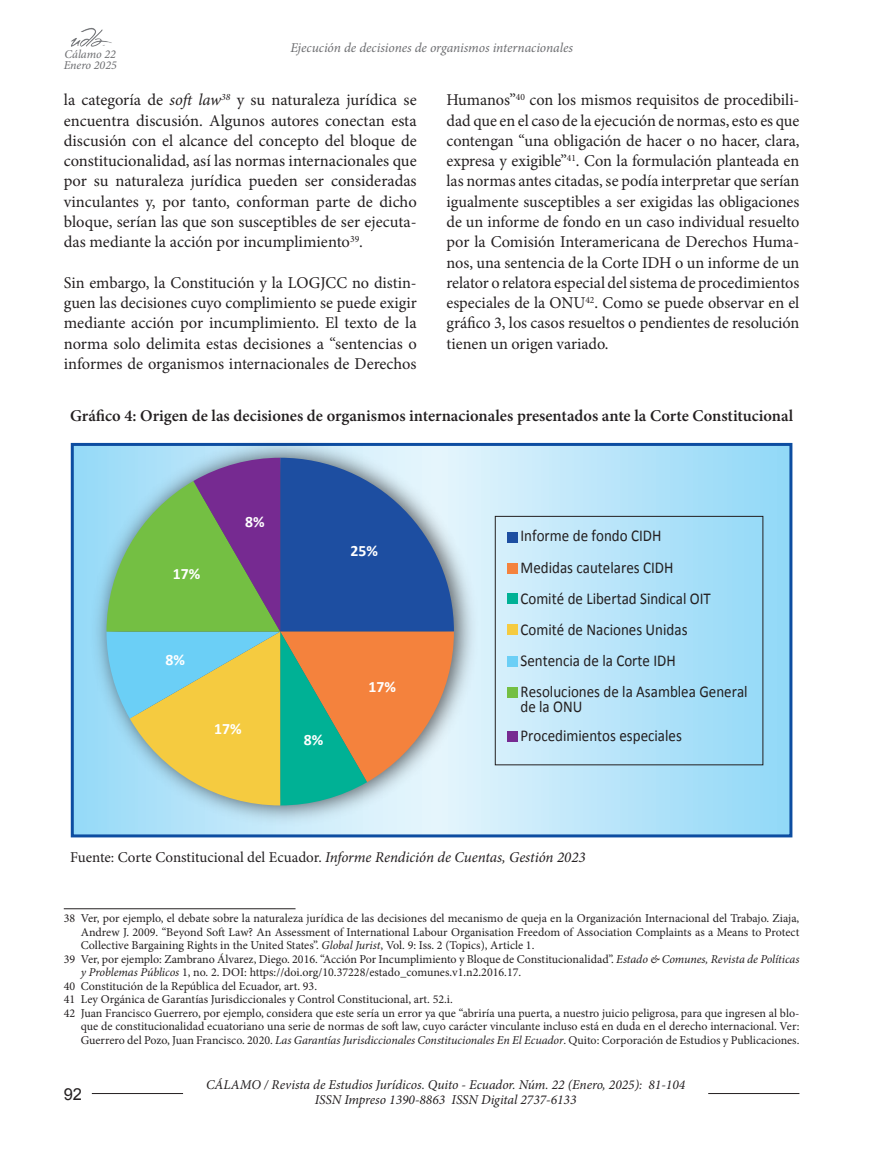
<style>
.page{position:relative;width:893px;height:1149px;background:#fff}
.page>*{position:absolute;margin:0;border:0;box-sizing:border-box;transform-origin:0 0}
.cuerpo{font:16.5px/20.2px "Minion Pro";color:#231f20;text-align:justify}
.Primer_Parrafo{font:16.5px/20.2px "Minion Pro";color:#231f20;text-align:justify}
.t1{font:16.5px/31.2px "Calibri";color:#231f20;scale:.91 1}
.foto{font:600 16.5px "Minion Pro";color:#231f20}
.t2{font:16.5px "Arial";color:#231f20}
.t3{font:700 15.75px "Calibri";color:#fff}
.piefoto{font:15px "Minion Pro";color:#231f20}
.t4{font:italic 13.5px/15px "Minion Pro";letter-spacing:-.005em;color:#231f20;text-align:center}
.t5{font:italic 13.5px "Minion Pro";letter-spacing:-.005em;color:#6c6d70}
.pie_autor{font:12px/13.5px "Minion Pro";color:#231f20;text-align:justify}
.t6{font:italic 12px/10.5px "Minion Pro";letter-spacing:-.005em;color:#6c6d70}
.s1{font-style:italic}
</style>
<div class="page">
<hr style="left:708px;top:1092px;width:91px;height:1px;background:#231f20">
<hr style="left:92px;top:1092px;width:91px;height:1px;background:#231f20">
<img style="left:71px;top:27px;width:41px;height:20px">
<hr style="left:64px;top:908px;width:232px;height:1px;background:#231f20">
<svg style="left:75px;top:447px;width:713px;height:386px;background:#b2e2f8"></svg>
<div style="left:71px;top:443px;width:721px;height:394px;border:3px solid #0d4da1"></div>
<img style="left:84px;top:442px;width:400px;height:390px">
<svg style="left:106px;top:457px;width:348px;height:348px;background:#899d8d"></svg>
<div style="left:495px;top:516px;width:268px;height:249px;border:1px solid #231f20"></div>
<div style="left:508px;top:532px;width:10px;height:10px;background:#1d4ea1"></div>
<div style="left:508px;top:563px;width:10px;height:10px;background:#f4823d"></div>
<div style="left:508px;top:593px;width:10px;height:10px;background:#00b195"></div>
<div style="left:508px;top:624px;width:10px;height:10px;background:#f5cb40"></div>
<div style="left:508px;top:655px;width:10px;height:11px;background:#6bcff6"></div>
<div style="left:508px;top:687px;width:10px;height:10px;background:#74bf43"></div>
<div style="left:508px;top:731px;width:10px;height:10px;background:#762a91"></div>
<p class="t5" style="left:290px;top:39px;width:284px">Ejecución de decisiones de organismos internacionales</p>
<p class="Primer_Parrafo" style="left:64px;top:90px;width:354px">la categoría de <span class="s1">soft law</span><sup>38</sup> y su naturaleza jurídica se encuentra discusión. Algunos autores conectan esta discusión con el alcance del concepto del bloque de constitucionalidad, así las normas internacionales que por su naturaleza jurídica pueden ser consideradas vinculantes y, por tanto, conforman parte de dicho bloque, serían las que son susceptibles de ser ejecuta&shy;das mediante la acción por incumplimiento<sup>39</sup>.</p>
<p class="cuerpo" style="left:64px;top:272px;width:354px">Sin embargo, la Constitución y la LOGJCC no distin&shy;guen las decisiones cuyo complimiento se puede exigir mediante acción por incumplimiento. El texto de la norma solo delimita estas decisiones a “sentencias o informes de organismos internacionales de Derechos</p>
<p class="t6" style="left:64px;top:49px;width:55px">Cálamo 22<br>Enero 2025</p>
<p class="cuerpo" style="left:446px;top:90px;width:354px">Humanos”<sup>40</sup> con los mismos requisitos de procedibili&shy;dad que en el caso de la ejecución de normas, esto es que contengan “una obligación de hacer o no hacer, clara, expresa y exigible”<sup>41</sup>. Con la formulación planteada en las normas antes citadas, se podía interpretar que serían igualmente susceptibles a ser exigidas las obligaciones de un informe de fondo en un caso individual resuelto por la Comisión Interamericana de Derechos Huma&shy;nos, una sentencia de la Corte IDH o un informe de un relator o relatora especial del sistema de procedimientos especiales de la ONU<sup>42</sup>. Como se puede observar en el gráfico 3, los casos resueltos o pendientes de resolución tienen un origen variado.</p>
<p class="foto" style="left:70px;top:404px;width:725px">Gráfico 4: Origen de las decisiones de organismos internacionales presentados ante la Corte Constitucional</p>
<p class="t3" style="left:173px;top:564px;width:29px">17%</p>
<p class="t3" style="left:245px;top:511px;width:21px">8%</p>
<p class="t3" style="left:165px;top:649px;width:21px">8%</p>
<p class="t3" style="left:214px;top:718px;width:29px">17%</p>
<p class="t3" style="left:350px;top:540px;width:29px">25%</p>
<p class="t3" style="left:304px;top:729px;width:21px">8%</p>
<p class="t3" style="left:368px;top:676px;width:29px">17%</p>
<p class="t1" style="left:520px;top:520px;width:251px">Informe de fondo CIDH<br>Medidas cautelares CIDH<br>Comité de Libertad Sindical OIT<br>Comité de Naciones Unidas<br>Sentencia de la Corte IDH<br>Resoluciones de la Asamblea General</p>
<p class="t1" style="left:520px;top:692px;width:179px;line-height:29px">de la ONU<br>Procedimientos especiales</p>
<p class="piefoto" style="left:70px;top:847px;width:517px">Fuente: Corte Constitucional del Ecuador. <span class="s1">Informe Rendición de Cuentas, Gestión 2023</span></p>
<p class="pie_autor" style="left:81px;top:911px;width:720px;text-indent:-17px">38 Ver, por ejemplo, el debate sobre la naturaleza jurídica de las decisiones del mecanismo de queja en la Organización Internacional del Trabajo. Ziaja, Andrew J. 2009. “Beyond Soft Law? An Assessment of International Labour Organisation Freedom of Association Complaints as a Means to Protect Collective Bargaining Rights in the United States”. <span class="s1">Global Jurist</span>, Vol. 9: Iss. 2 (Topics), Article 1.</p>
<p class="pie_autor" style="left:81px;top:951px;width:720px;text-indent:-17px">39 Ver, por ejemplo: Zambrano Álvarez, Diego. 2016. “Acción Por Incumplimiento y Bloque de Constitucionalidad”. <span class="s1">Estado &amp; Comunes, Revista de Políticas y Problemas Públicos</span> 1, no. 2. DOI: https://doi.org/10.37228/estado_comunes.v1.n2.2016.17.</p>
<p class="pie_autor" style="left:64px;top:978px;width:255px">40 Constitución de la República del Ecuador, art. 93.</p>
<p class="pie_autor" style="left:64px;top:992px;width:391px">41 Ley Orgánica de Garantías Jurisdiccionales y Control Constitucional, art. 52.i.</p>
<p class="pie_autor" style="left:81px;top:1005px;width:720px;text-indent:-17px">42 Juan Francisco Guerrero, por ejemplo, considera que este sería un error ya que “abriría una puerta, a nuestro juicio peligrosa, para que ingresen al blo&shy;que de constitucionalidad ecuatoriano una serie de normas de soft law, cuyo carácter vinculante incluso está en duda en el derecho internacional. Ver:<br>Guerrero del Pozo, Juan Francisco. 2020. <span class="s1">Las Garantías Jurisdiccionales Constitucionales En El Ecuador</span>. Quito: Corporación de Estudios y Publicaciones.</p>
<h1 class="t2" style="left:64px;top:1082px;width:20px">92</h1>
<p class="t4" style="left:206px;top:1076px;width:481px">CÁLAMO / Revista de Estudios Jurídicos. Quito - Ecuador. Núm. 22 (Enero, 2025): 81-104<br>ISSN Impreso 1390-8863 ISSN Digital 2737-6133</p>
</div>
